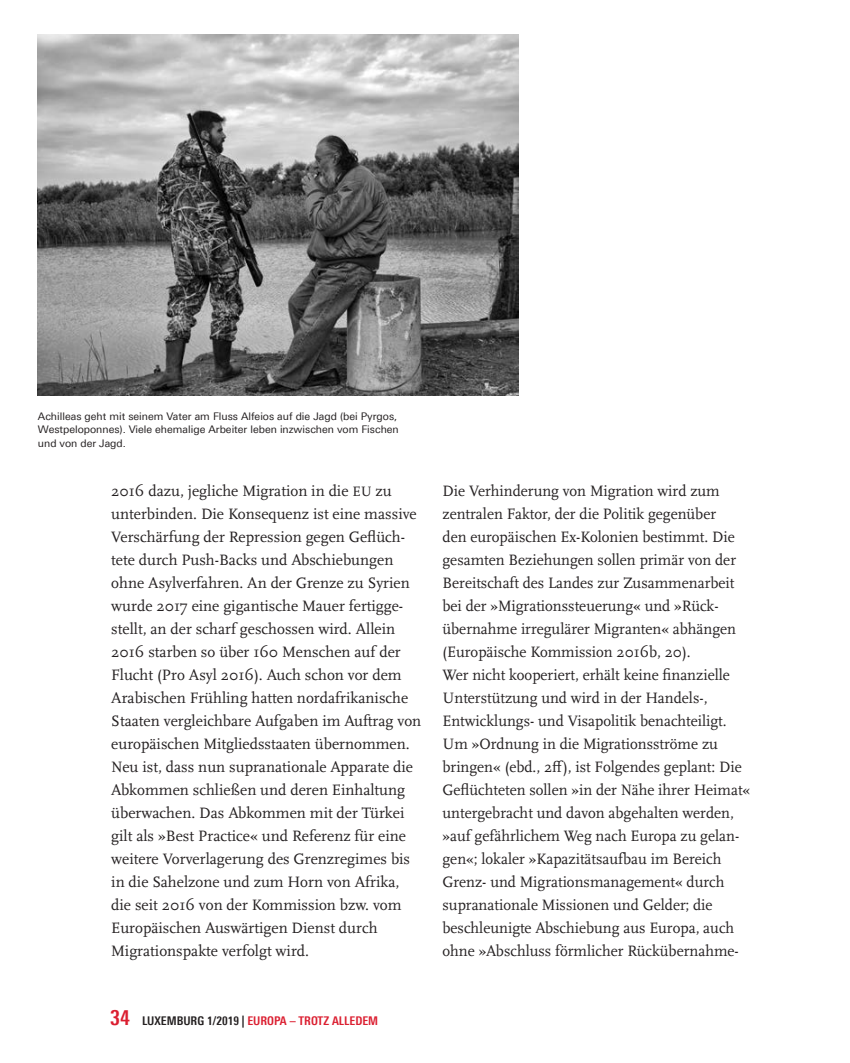
<style>
.page{position:relative;width:850px;height:1063px;background:#fff}
.page>*{position:absolute;margin:0;border:0;box-sizing:border-box;transform-origin:0 0}
.t1{font:15.75px/23px "Scala Pro";color:#231f20}
.t2{font:700 12px "Linotype Univers 620 Cn";color:#db1e30}
.t3{font:10.5px/13.5px "Linotype Univers 430";color:#231f20}
.s1{font-size:14.25px}
.s2{font-size:21px}
.s3{color:#231f20}
</style>
<div class="page">
<img style="left:38px;top:35px;width:481px;height:360px">
<p class="t3" style="left:38px;top:409px;width:362px">Achilleas geht mit seinem Vater am Fluss Alfeios auf die Jagd (bei Pyrgos,<br>Westpeloponnes). Viele ehemalige Arbeiter leben inzwischen vom Fischen und von der Jagd.</p>
<p class="t1" style="left:111px;top:479px;width:311px">2016 dazu, jegliche Migration in die <span class="s1">EU</span> zu unterbinden. Die Konsequenz ist eine massive Verschärfung der Repression gegen Geflüch&shy;tete durch Push-Backs und Abschiebungen ohne Asylverfahren. An der Grenze zu Syrien wurde 2017 eine gigantische Mauer fertigge&shy;stellt, an der scharf geschossen wird. Allein 2016 starben so über 160 Menschen auf der Flucht (Pro Asyl 2016). Auch schon vor dem Arabischen Frühling hatten nordafrikanische Staaten vergleichbare Aufgaben im Auftrag von europäischen Mitgliedsstaaten übernommen.<br>Neu ist, dass nun supranationale Apparate die Abkommen schließen und deren Einhaltung überwachen. Das Abkommen mit der Türkei gilt als »Best Practice« und Referenz für eine weitere Vorverlagerung des Grenzregimes bis in die Sahelzone und zum Horn von Afrika, die seit 2016 von der Kommission bzw. vom Europäischen Auswärtigen Dienst durch Migrationspakte verfolgt wird.</p>
<p class="t1" style="left:442px;top:479px;width:309px">Die Verhinderung von Migration wird zum zentralen Faktor, der die Politik gegenüber<br>den europäischen Ex-Kolonien bestimmt. Die gesamten Beziehungen sollen primär von der Bereitschaft des Landes zur Zusammenarbeit bei der »Migrationssteuerung« und »Rück&shy;übernahme irregulärer Migranten« abhängen (Europäische Kommission 2016b, 20).<br>Wer nicht kooperiert, erhält keine finanzielle Unterstützung und wird in der Handels-, Entwicklungs- und Visapolitik benachteiligt.<br>Um »Ordnung in die Migrationsströme zu bringen« (ebd., 2ff), ist Folgendes geplant: Die Geflüchteten sollen »in der Nähe ihrer Heimat« untergebracht und davon abgehalten werden, »auf gefährlichem Weg nach Europa zu gelan&shy;gen«; lokaler »Kapazitätsaufbau im Bereich Grenz- und Migrationsmanagement« durch supranationale Missionen und Gelder; die beschleunigte Abschiebung aus Europa, auch ohne »Abschluss förmlicher Rückübernahme-</p>
<p class="t2" style="left:110px;top:1013px;width:269px"><span class="s2">34</span> <span class="s3">LUXEMBURG 1/2019 |</span> EUROPA – TROTZ ALLEDEM</p>
</div>
